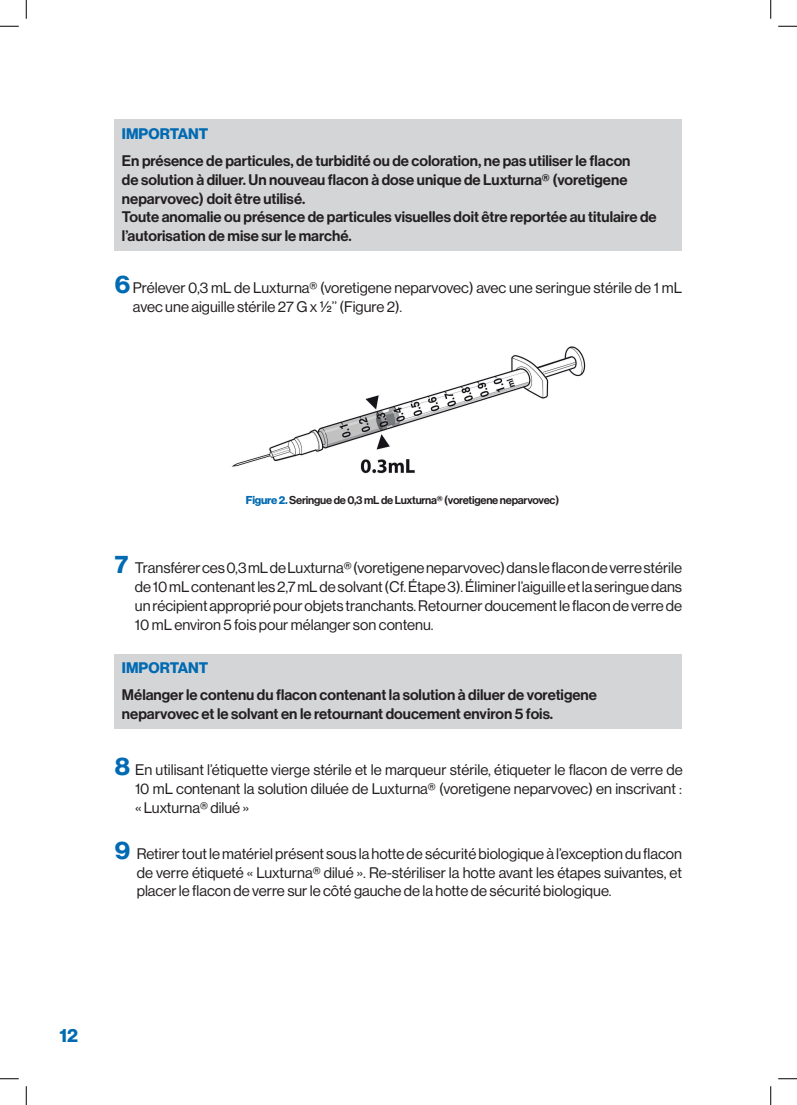
<style>
.page{position:relative;width:797px;height:1105px;background:#fff}
.page>*{position:absolute;margin:0;border:0;box-sizing:border-box;transform-origin:0 0}
.t1{font:700 18.75px "Volta Modern Display 75";color:#006ab2}
.t2{font:15px/18.8px "Volta Modern Display 55 Roman";color:#231f20;text-align:justify}
.t3{font:500 15px/18.8px "Volta Modern Display 65";color:#231f20}
.t4{font:700 15px "Volta Modern Display 75";color:#006ab2}
.t5{font:500 11.25px "Volta Modern Display 65";letter-spacing:-.02em;color:#231f20}
.s1{font-family:"Volta Modern Display 75";font-weight:700;font-size:25px;color:#006ab2}
.s2{font-family:"Volta Modern Display 75";font-weight:700;color:#006ab2}
</style>
<div class="page">
<div style="left:115px;top:654px;width:567px;height:75px;background:#d4d5d7"></div>
<div style="left:115px;top:120px;width:567px;height:131px;background:#d4d5d7"></div>
<img style="left:232px;top:346px;width:354px;height:128px">
<svg style="left:0;top:25px;width:19px;height:2px"></svg>
<svg style="left:778px;top:25px;width:19px;height:2px"></svg>
<svg style="left:0;top:1078px;width:19px;height:1px"></svg>
<svg style="left:778px;top:1078px;width:19px;height:1px"></svg>
<svg style="left:25px;top:0;width:2px;height:19px"></svg>
<svg style="left:25px;top:1086px;width:2px;height:19px"></svg>
<svg style="left:770px;top:0;width:1px;height:19px"></svg>
<svg style="left:770px;top:1086px;width:1px;height:19px"></svg>
<p class="t4" style="left:122px;top:125px;width:88px">IMPORTANT</p>
<p class="t3" style="left:122px;top:152px;width:536px">En présence de particules, de turbidité ou de coloration, ne pas utiliser le flacon<br>de solution à diluer. Un nouveau flacon à dose unique de Luxturna® (voretigene neparvovec) doit être utilisé.<br>Toute anomalie ou présence de particules visuelles doit être reportée au titulaire de l’autorisation de mise sur le marché.</p>
<p class="t2" style="left:133px;top:278px;width:551px;text-indent:-18px"><span class="s1">6</span> Prélever 0,3 mL de Luxturna® (voretigene neparvovec) avec une seringue stérile de 1 mL avec une aiguille stérile 27 G x ½’’ (Figure 2).</p>
<p class="t5" style="left:246px;top:493px;width:315px"><span class="s2">Figure 2.</span>Seringue de 0,3 mL de Luxturna® (voretigene neparvovec)</p>
<p class="t2" style="left:135px;top:559px;width:548px;text-indent:-20px"><span class="s1">7</span> Transférer ces 0,3 mL de Luxturna® (voretigene neparvovec) dans le flacon de verre stérile de 10 mL contenant les 2,7 mL de solvant (Cf. Étape 3). Éliminer l’aiguille et la seringue dans un récipient approprié pour objets tranchants. Retourner doucement le flacon de verre de 10 mL environ 5 fois pour mélanger son contenu.</p>
<p class="t4" style="left:122px;top:659px;width:88px">IMPORTANT</p>
<p class="t3" style="left:122px;top:686px;width:476px">Mélanger le contenu du flacon contenant la solution à diluer de voretigene neparvovec et le solvant en le retournant doucement environ 5 fois.</p>
<p class="t2" style="left:135px;top:760px;width:549px;text-indent:-20px"><span class="s1">8</span> En utilisant l’étiquette vierge stérile et le marqueur stérile, étiqueter le flacon de verre de 10 mL contenant la solution diluée de Luxturna® (voretigene neparvovec) en inscrivant : « Luxturna® dilué »</p>
<p class="t2" style="left:137px;top:844px;width:547px;text-indent:-22px"><span class="s1">9</span> Retirer tout le matériel présent sous la hotte de sécurité biologique à l’exception du flacon de verre étiqueté « Luxturna® dilué ». Re-stériliser la hotte avant les étapes suivantes, et placer le flacon de verre sur le côté gauche de la hotte de sécurité biologique.</p>
<p class="t1" style="left:60px;top:1025px;width:20px">12</p>
</div>
